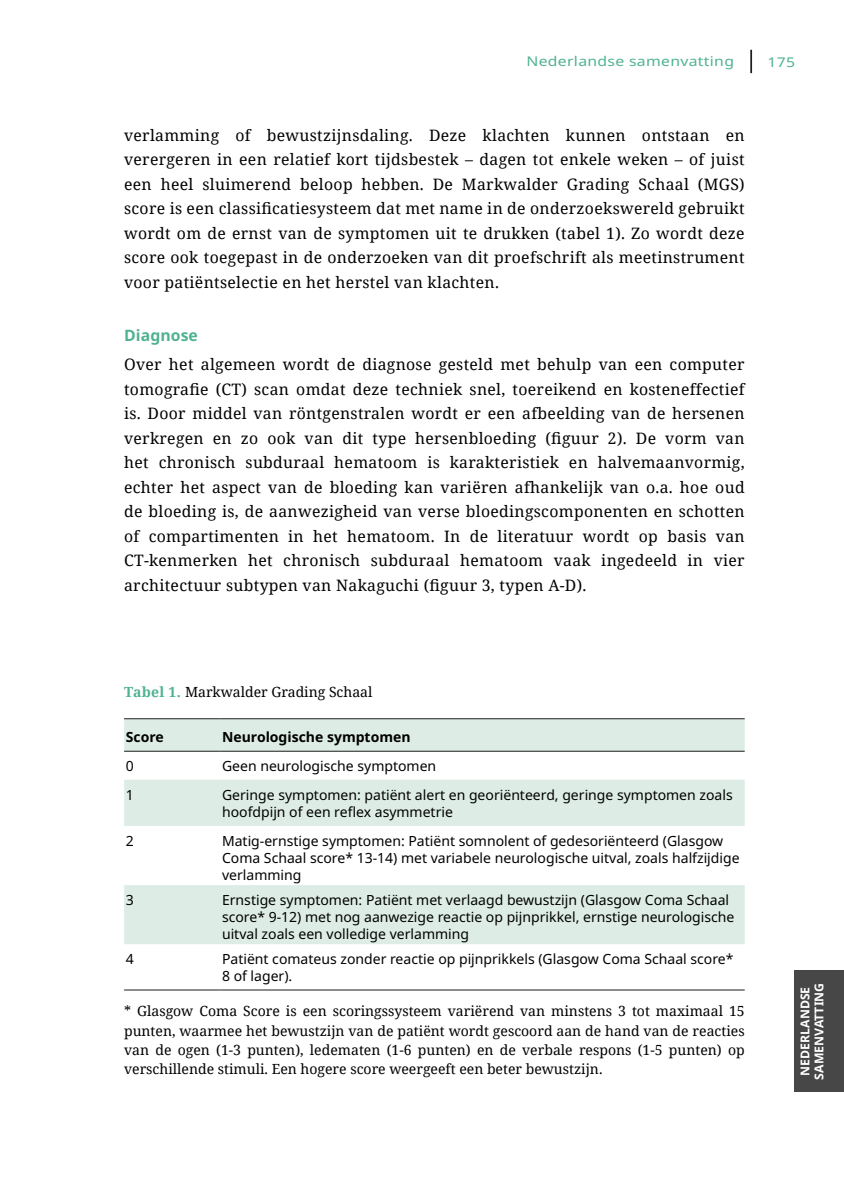
<style>
.page{position:relative;width:844px;height:1191px;background:#fff}
.page>*{position:absolute;margin:0;border:0;box-sizing:border-box;transform-origin:0 0}
.t1{font:15.75px/24.5px "Noto Serif";letter-spacing:.02em;color:#000;text-align:justify}
.t2{font:700 15.75px "Noto Sans";letter-spacing:.005em;color:#4fb291}
.t3{font:14px/16.8px "Noto Sans";color:#000}
.t4{font:14px/19.2px "Noto Serif";color:#000;text-align:justify}
.t5{font:700 14px "Noto Sans";color:#000}
.t6{font:13.47px "Noto Sans";letter-spacing:.02em;color:#4fb291;scale:1.18 1}
.t7{font:700 12.25px/14px "Noto Sans";color:#fff;text-align:center}
.s1{font-weight:700;color:#4fb291}
</style>
<div class="page">
<svg style="left:750px;top:50px;width:1px;height:23px"></svg>
<div style="left:794px;top:970px;width:49px;height:121px;background:#484748"></div>
<svg style="left:124px;top:719px;width:620px;height:225px;fill:#ddede5"></svg>
<hr style="left:124px;top:718px;width:96px;height:1px;background:#1d1d1b">
<hr style="left:220px;top:718px;width:524px;height:1px;background:#1d1d1b">
<hr style="left:124px;top:751px;width:96px;height:1px;background:#1d1d1b">
<hr style="left:220px;top:751px;width:524px;height:1px;background:#1d1d1b">
<hr style="left:124px;top:989px;width:96px;height:1px;background:#1d1d1b">
<hr style="left:220px;top:989px;width:524px;height:1px;background:#1d1d1b">
<p class="t6" style="left:526px;top:54px;width:177px">Nederlandse samenvatting</p>
<p class="t6" style="left:767px;top:54px;width:25px">175</p>
<p class="t1" style="left:124px;top:122px;width:622px">verlamming of bewustzijnsdaling. Deze klachten kunnen ontstaan en verergeren in een relatief kort tijdsbestek – dagen tot enkele weken – of juist een heel sluimerend beloop hebben. De Markwalder Grading Schaal (MGS) score is een classificatiesysteem dat met name in de onderzoekswereld gebruikt wordt om de ernst van de symptomen uit te drukken (tabel 1). Zo wordt deze score ook toegepast in de onderzoeken van dit proefschrift als meetinstrument voor patiëntselectie en het herstel van klachten.</p>
<p class="t2" style="left:124px;top:326px;width:75px">Diagnose</p>
<p class="t1" style="left:124px;top:352px;width:622px">Over het algemeen wordt de diagnose gesteld met behulp van een computer tomografie (CT) scan omdat deze techniek snel, toereikend en kosteneffectief is. Door middel van röntgenstralen wordt er een afbeelding van de hersenen verkregen en zo ook van dit type hersenbloeding (figuur 2). De vorm van het chronisch subduraal hematoom is karakteristiek en halvemaanvormig, echter het aspect van de bloeding kan variëren afhankelijk van o.a. hoe oud de bloeding is, de aanwezigheid van verse bloedingscomponenten en schotten of compartimenten in het hematoom. In de literatuur wordt op basis van CT-kenmerken het chronisch subduraal hematoom vaak ingedeeld in vier architectuur subtypen van Nakaguchi (figuur 3, typen A-D).</p>
<p class="t4" style="left:124px;top:682px;width:250px"><span class="s1">Tabel 1.</span> Markwalder Grading Schaal</p>
<p class="t5" style="left:126px;top:729px;width:39px">Score</p>
<p class="t5" style="left:222px;top:729px;width:190px">Neurologische symptomen</p>
<p class="t3" style="left:126px;top:758px;width:10px">0</p>
<p class="t3" style="left:222px;top:758px;width:216px">Geen neurologische symptomen</p>
<p class="t3" style="left:126px;top:786px;width:10px">1</p>
<p class="t3" style="left:222px;top:786px;width:512px">Geringe symptomen: patiënt alert en georiënteerd, geringe symptomen zoals hoofdpijn of een reflex asymmetrie</p>
<p class="t3" style="left:126px;top:833px;width:10px">2</p>
<p class="t3" style="left:222px;top:833px;width:519px">Matig-ernstige symptomen: Patiënt somnolent of gedesoriënteerd (Glasgow<br>Coma Schaal score* 13-14) met variabele neurologische uitval, zoals halfzijdige verlamming</p>
<p class="t3" style="left:126px;top:892px;width:10px">3</p>
<p class="t3" style="left:222px;top:892px;width:514px">Ernstige symptomen: Patiënt met verlaagd bewustzijn (Glasgow Coma Schaal score* 9-12) met nog aanwezige reactie op pijnprikkel, ernstige neurologische uitval zoals een volledige verlamming</p>
<p class="t3" style="left:126px;top:951px;width:10px">4</p>
<p class="t3" style="left:222px;top:951px;width:513px">Patiënt comateus zonder reactie op pijnprikkels (Glasgow Coma Schaal score*<br>8 of lager).</p>
<p class="t4" style="left:124px;top:1001px;width:622px">* Glasgow Coma Score is een scoringssysteem variërend van minstens 3 tot maximaal 15 punten, waarmee het bewustzijn van de patiënt wordt gescoord aan de hand van de reacties van de ogen (1-3 punten), ledematen (1-6 punten) en de verbale respons (1-5 punten) op verschillende stimuli. Een hogere score weergeeft een beter bewustzijn.</p>
<p class="t7" style="left:798px;top:1079px;width:98px;rotate:-90deg">NEDERLANDSE<br>SAMENVATTING</p>
</div>
